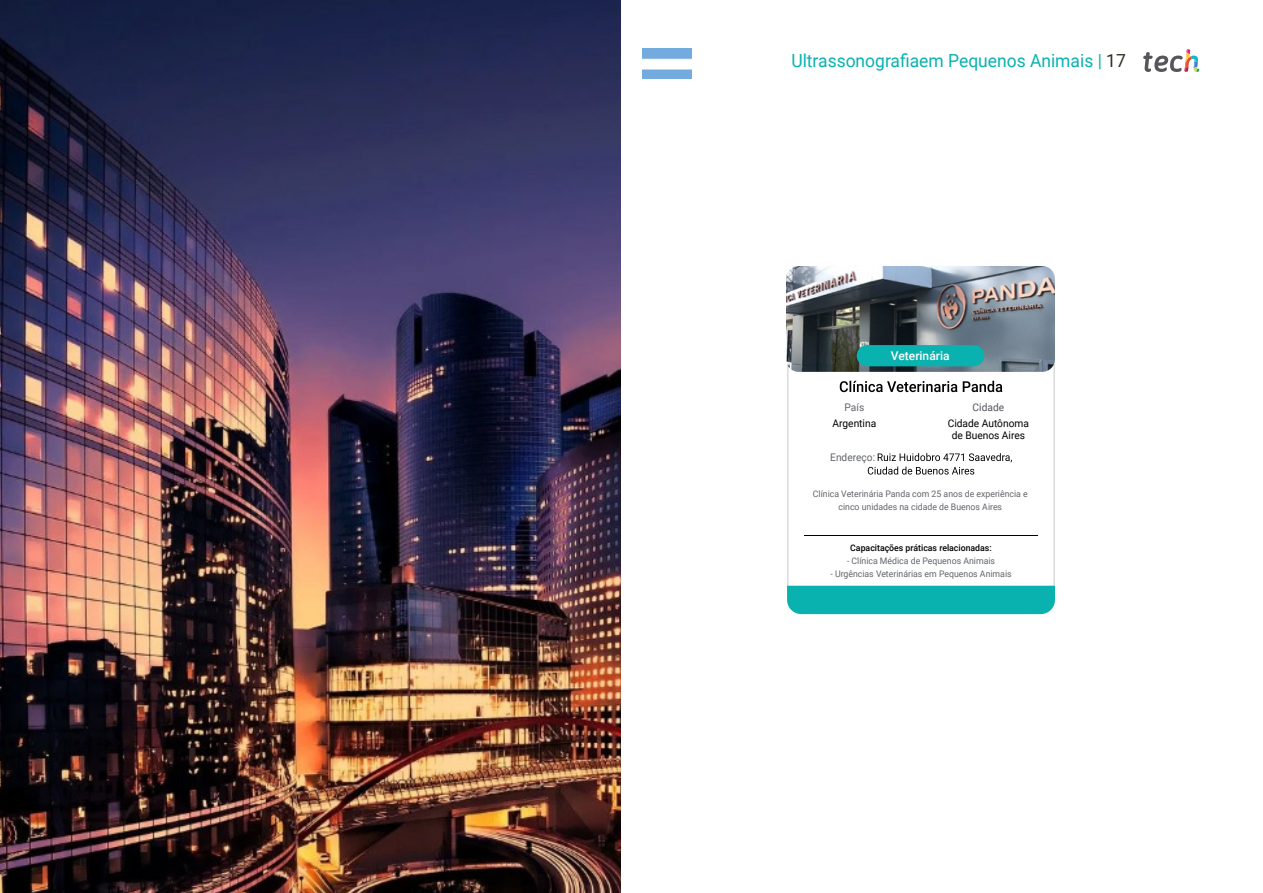
<style>
.page{position:relative;width:1263px;height:893px;background:#fff}
.page>*{position:absolute;margin:0;border:0;box-sizing:border-box;transform-origin:0 0}
.t1{font:18px "Roboto";color:#09b2af}
.t2{font:500 12px "Roboto";color:#fff}
.t3{font:10.5px/12px "Roboto";color:#000;text-align:center}
.t4{font:10.5px "Roboto";color:#61646a}
.t5{font:10.5px "Roboto";color:#52555b}
.t6{font:9px/13.5px "Roboto";color:#61646a;text-align:center}
.t7{font:500 9px "Roboto";color:#000}
.s1{color:#312e20}
</style>
<div class="page">
<svg style="left:1143px;top:49px;width:56px;height:23px"></svg>
<img style="left:0;top:0;width:621px;height:893px">
<svg style="left:787px;top:372px;width:268px;height:243px"></svg>
<img style="left:786px;top:266px;width:269px;height:106px">
<div style="left:857px;top:345px;width:127px;height:21px;background:#09b2af;border-radius:11px"></div>
<div style="left:787px;top:586px;width:268px;height:28px;background:#09b2af"></div>
<hr style="left:804px;top:535px;width:234px;height:1px;background:#000">
<svg style="left:840px;top:381px;width:162px;height:11px"></svg>
<svg style="left:868px;top:453px;width:144px;height:22px"></svg>
<h1 class="t1" style="left:791px;top:48px;width:336px">Ultrassonografiaem Pequenos Animais | <span class="s1">17</span></h1>
<h2 class="t2" style="left:891px;top:348px;width:60px">Veterinária</h2>
<p class="t4" style="left:844px;top:400px;width:21px">País</p>
<p class="t3" style="left:832px;top:417px;width:45px">Argentina</p>
<p class="t4" style="left:830px;top:450px;width:46px">Endereço:</p>
<p class="t5" style="left:972px;top:400px;width:33px">Cidade</p>
<p class="t3" style="left:948px;top:417px;width:83px">Cidade Autônoma de Buenos Aires</p>
<p class="t6" style="left:813px;top:486px;width:216px">Clínica Veterinária Panda com 25 anos de experiência e cinco unidades na cidade de Buenos Aires</p>
<p class="t7" style="left:850px;top:541px;width:143px">Capacitações práticas relacionadas:</p>
<p class="t6" style="left:847px;top:554px;width:150px">- Clínica Médica de Pequenos Animais</p>
<p class="t6" style="left:830px;top:567px;width:183px">- Urgências Veterinárias em Pequenos Animais</p>
</div>
